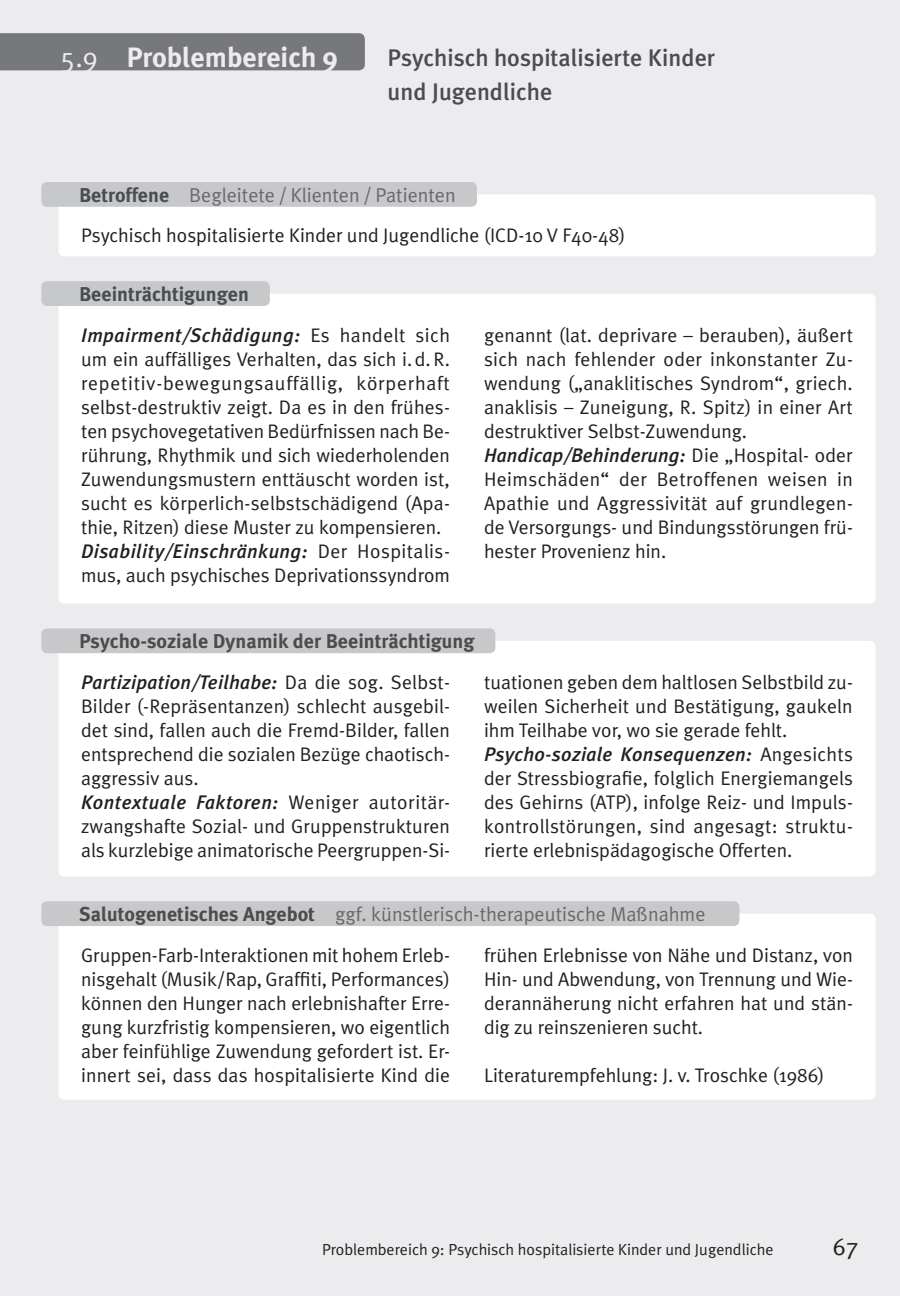
<style>
.page{position:relative;width:900px;height:1296px;background:#fff}
.page>*{position:absolute;margin:0;border:0;box-sizing:border-box;transform-origin:0 0}
.t1{font:700 28px "Meta Plus";color:#ececee}
._0_71___Problemberei{font:500 24px/33.6px "Meta Plus";color:#4b4c4d}
.t2{font:24px "Meta Plus Normal";color:#231f20}
.t3{font:20px "Meta Plus Normal";color:#69696c}
.t4{font:700 20px "Meta Plus";color:#4b4c4d}
._1_50___Trennblatt{font:19.6px/24px "Meta Plus Normal";color:#231f20;text-align:justify}
._1_52___Trennblatt{font:19.6px "Meta Plus Normal";color:#231f20}
._6_10___Kolumnentite{font:16px "Meta Plus Normal";color:#231f20}
.s1{font-family:"Meta Plus Normal";font-weight:400}
.s2{font-family:"Meta Plus";font-weight:700;color:#4b4c4d}
.s3{font-family:"Meta Plus";font-weight:500;font-style:italic}
</style>
<div class="page">
<div style="left:0;top:0;width:899px;height:1296px;background:#ececee"></div>
<div style="left:58px;top:194px;width:817px;height:62px;background:#fff;border-radius:6px"></div>
<div style="left:58px;top:294px;width:817px;height:310px;background:#fff;border-radius:6px"></div>
<div style="left:58px;top:641px;width:817px;height:235px;background:#fff;border-radius:6px"></div>
<div style="left:58px;top:914px;width:817px;height:186px;background:#fff;border-radius:6px"></div>
<div style="left:41px;top:182px;width:435px;height:25px;background:#c7c8ca;border-radius:6px"></div>
<div style="left:41px;top:281px;width:229px;height:25px;background:#c7c8ca;border-radius:6px"></div>
<div style="left:41px;top:628px;width:454px;height:25px;background:#c7c8ca;border-radius:6px"></div>
<div style="left:41px;top:901px;width:698px;height:25px;background:#c7c8ca;border-radius:6px"></div>
<div style="left:0;top:33px;width:364px;height:37px;background:#76787b"></div>
<h1 class="t1" style="left:60px;top:41px;width:279px"><span class="s1">5.9</span> Problembereich 9</h1>
<p class="_0_71___Problemberei" style="left:387px;top:41px;width:329px">Psychisch hospitalisierte Kinder und Jugendliche</p>
<p class="t3" style="left:79px;top:183px;width:378px"><span class="s2">Betroffene</span> Begleitete / Klienten / Patienten</p>
<p class="_1_50___Trennblatt" style="left:81px;top:223px;width:545px">Psychisch hospitalisierte Kinder und Jugendliche (ICD-10 V F40-48)</p>
<p class="t4" style="left:79px;top:282px;width:171px">Beeinträchtigungen</p>
<p class="_1_50___Trennblatt" style="left:81px;top:323px;width:370px"><span class="s3">Impairment/Schädigung:</span> Es handelt sich um ein auffälliges Verhalten, das sich i.d.R. repetitiv-bewegungsauffällig, körperhaft selbst-destruktiv zeigt. Da es in den frühes&shy;ten psychovegetativen Bedürfnissen nach Be&shy;rührung, Rhythmik und sich wiederholenden Zuwendungsmustern enttäuscht worden ist, sucht es körperlich-selbstschädigend (Apa&shy;thie, Ritzen) diese Muster zu kompensieren.</p>
<p class="_1_50___Trennblatt" style="left:81px;top:539px;width:370px"><span class="s3">Disability/Einschränkung:</span> Der Hospitalis&shy;mus, auch psychisches Deprivationssyndrom</p>
<p class="_1_50___Trennblatt" style="left:484px;top:323px;width:370px">genannt (lat. deprivare – berauben), äußert sich nach fehlender oder inkonstanter Zu&shy;wendung („anaklitisches Syndrom“, griech. anaklisis – Zuneigung, R. Spitz) in einer Art destruktiver Selbst-Zuwendung.</p>
<p class="_1_50___Trennblatt" style="left:484px;top:443px;width:370px"><span class="s3">Handicap/Behinderung:</span> Die „Hospital- oder Heimschäden“ der Betroffenen weisen in Apathie und Aggressivität auf grundlegen&shy;de Versorgungs- und Bindungsstörungen frü&shy;hester Provenienz hin.</p>
<p class="t4" style="left:79px;top:629px;width:397px">Psycho-soziale Dynamik der Beeinträchtigung</p>
<p class="_1_50___Trennblatt" style="left:81px;top:670px;width:370px"><span class="s3">Partizipation/Teilhabe:</span> Da die sog. Selbst-Bilder (-Repräsentanzen) schlecht ausgebil&shy;det sind, fallen auch die Fremd-Bilder, fallen entsprechend die sozialen Bezüge chaotisch&shy;aggressiv aus.</p>
<p class="_1_50___Trennblatt" style="left:81px;top:790px;width:370px"><span class="s3">Kontextuale Faktoren:</span> Weniger autoritär&shy;zwangshafte Sozial- und Gruppenstrukturen als kurzlebige animatorische Peergruppen-Si-</p>
<p class="_1_50___Trennblatt" style="left:484px;top:670px;width:370px">tuationen geben dem haltlosen Selbstbild zu&shy;weilen Sicherheit und Bestätigung, gaukeln ihm Teilhabe vor, wo sie gerade fehlt.</p>
<p class="_1_50___Trennblatt" style="left:484px;top:742px;width:370px"><span class="s3">Psycho-soziale Konsequenzen:</span> Angesichts der Stressbiografie, folglich Energiemangels des Gehirns (ATP), infolge Reiz- und Impuls&shy;kontrollstörungen, sind angesagt: struktu&shy;rierte erlebnispädagogische Offerten.</p>
<p class="t3" style="left:79px;top:903px;width:627px"><span class="s2">Salutogenetisches Angebot</span> ggf. künstlerisch-therapeutische Maßnahme</p>
<p class="_1_50___Trennblatt" style="left:81px;top:943px;width:370px">Gruppen-Farb-Interaktionen mit hohem Erleb&shy;nisgehalt (Musik/Rap, Graffiti, Performances) können den Hunger nach erlebnishafter Erre&shy;gung kurzfristig kompensieren, wo eigentlich aber feinfühlige Zuwendung gefordert ist. Er&shy;innert sei, dass das hospitalisierte Kind die</p>
<p class="_1_50___Trennblatt" style="left:484px;top:943px;width:370px">frühen Erlebnisse von Nähe und Distanz, von Hin- und Abwendung, von Trennung und Wie&shy;derannäherung nicht erfahren hat und stän&shy;dig zu reinszenieren sucht.</p>
<p class="_1_52___Trennblatt" style="left:484px;top:1063px;width:342px">Literaturempfehlung: J. v. Troschke (1986)</p>
<p class="_6_10___Kolumnentite" style="left:322px;top:1240px;width:452px">Problembereich 9: Psychisch hospitalisierte Kinder und Jugendliche</p>
<p class="t2" style="left:832px;top:1233px;width:27px">67</p>
</div>
